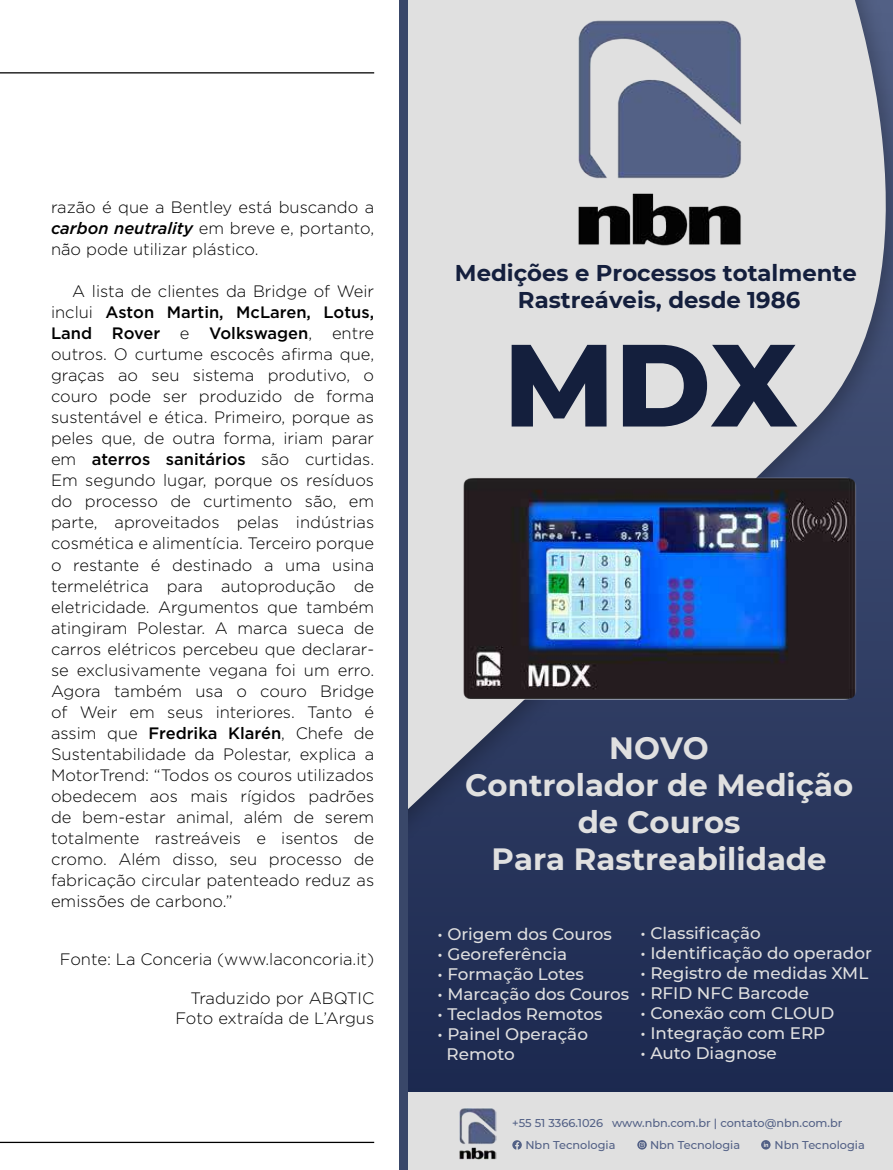
<style>
.page{position:relative;width:893px;height:1170px;background:#fff}
.page>*{position:absolute;margin:0;border:0;box-sizing:border-box;transform-origin:0 0}
.t1{font:800 116.55px "Montserrat";color:#141f3d}
.t2{font:700 30.75px/36.9px "Montserrat";color:#e0e0e0;text-align:center}
.t3{font:700 22.8px/27.3px "Montserrat";color:#141f3d;text-align:center}
.t4{font:500 16.65px/20px "Montserrat";color:#e0e0e0}
.t5{font:300 16.5px/21px "Gotham";color:#000;text-align:justify}
.t6{font:500 11.4px/22px "Montserrat";color:#536186}
.s1{font-weight:500;font-style:italic}
.s2{font-weight:500}
</style>
<div class="page">
<div style="left:404px;top:0;width:489px;height:1169px;background:#223056"></div>
<div style="left:404px;top:1092px;width:489px;height:77px;background:#e0e0e0"></div>
<svg style="left:408px;top:0;width:485px;height:809px;fill:#e0e0e0"></svg>
<img style="left:572px;top:16px;width:174px;height:233px">
<img style="left:459px;top:1108px;width:38px;height:51px">
<svg style="left:512px;top:1140px;width:10px;height:9px"></svg>
<svg style="left:637px;top:1140px;width:10px;height:9px"></svg>
<svg style="left:761px;top:1140px;width:10px;height:9px"></svg>
<img style="left:460px;top:438px;width:399px;height:300px">
<hr style="left:0;top:72px;width:374px;height:1px;background:#000">
<hr style="left:0;top:1141px;width:374px;height:1px;background:#000">
<div style="left:400px;top:0;width:8px;height:1169px;background:#394769"></div>
<p class="t5" style="left:51px;top:196px;width:325px">razão é que a Bentley está buscando a <span class="s1">carbon neutrality</span> em breve e, portanto, não pode utilizar plástico.</p>
<p class="t5" style="left:51px;top:280px;width:325px;text-indent:21px">A lista de clientes da Bridge of Weir inclui <span class="s2">Aston Martin, McLaren, Lotus, Land Rover</span> e <span class="s2">Volkswagen</span>, entre outros. O curtume escocês afirma que, graças ao seu sistema produtivo, o couro pode ser produzido de forma sustentável e ética. Primeiro, porque as peles que, de outra forma, iriam parar em <span class="s2">aterros sanitários</span> são curtidas.<br>Em segundo lugar, porque os resíduos do processo de curtimento são, em parte, aproveitados pelas indústrias cosmética e alimentícia. Terceiro porque o restante é destinado a uma usina termelétrica para autoprodução de eletricidade. Argumentos que também atingiram Polestar. A marca sueca de carros elétricos percebeu que declarar&shy;se exclusivamente vegana foi um erro.<br>Agora também usa o couro Bridge of Weir em seus interiores. Tanto é assim que <span class="s2">Fredrika Klarén</span>, Chefe de Sustentabilidade da Polestar, explica a MotorTrend: “Todos os couros utilizados obedecem aos mais rígidos padrões de bem-estar animal, além de serem totalmente rastreáveis e isentos de cromo. Além disso, seu processo de fabricação circular patenteado reduz as emissões de carbono.”</p>
<p class="t5" style="left:60px;top:948px;width:316px">Fonte: La Conceria (www.laconcoria.it)</p>
<p class="t5" style="left:175px;top:988px;width:200px;line-height:19.5px;text-align:right">Traduzido por ABQTIC<br>Foto extraída de L’Argus</p>
<h3 class="t3" style="left:455px;top:257px;width:403px">Medições e Processos totalmente<br>Rastreáveis, desde 1986</h3>
<h1 class="t1" style="left:503px;top:299px;width:295px">MDX</h1>
<h2 class="t2" style="left:465px;top:728px;width:389px">NOVO<br>Controlador de Medição de Couros<br>Para Rastreabilidade</h2>
<p class="t4" style="left:438px;top:922px;width:176px">• Origem dos Couros</p>
<p class="t4" style="left:438px;top:942px;width:131px">• Georeferência</p>
<p class="t4" style="left:438px;top:963px;width:148px">• Formação Lotes</p>
<p class="t4" style="left:438px;top:983px;width:193px">• Marcação dos Couros</p>
<p class="t4" style="left:438px;top:1003px;width:167px">• Teclados Remotos</p>
<p class="t4" style="left:447px;top:1023px;width:143px;text-indent:-9px">• Painel Operação<br>Remoto</p>
<p class="t4" style="left:641px;top:922px;width:122px">• Classificação</p>
<p class="t4" style="left:641px;top:942px;width:233px">• Identificação do operador</p>
<p class="t4" style="left:641px;top:962px;width:229px">• Registro de medidas XML</p>
<p class="t4" style="left:641px;top:982px;width:170px">• RFID NFC Barcode</p>
<p class="t4" style="left:641px;top:1002px;width:195px">• Conexão com CLOUD</p>
<p class="t4" style="left:641px;top:1022px;width:186px">• Integração com ERP</p>
<p class="t4" style="left:641px;top:1042px;width:138px">• Auto Diagnose</p>
<p class="t6" style="left:525px;top:1111px;width:319px;text-indent:-13px">+55 51 3366.1026 www.nbn.com.br | contato@nbn.com.br<br>Nbn Tecnologia</p>
<p class="t6" style="left:650px;top:1133px;width:92px">Nbn Tecnologia</p>
<p class="t6" style="left:775px;top:1133px;width:92px">Nbn Tecnologia</p>
</div>
